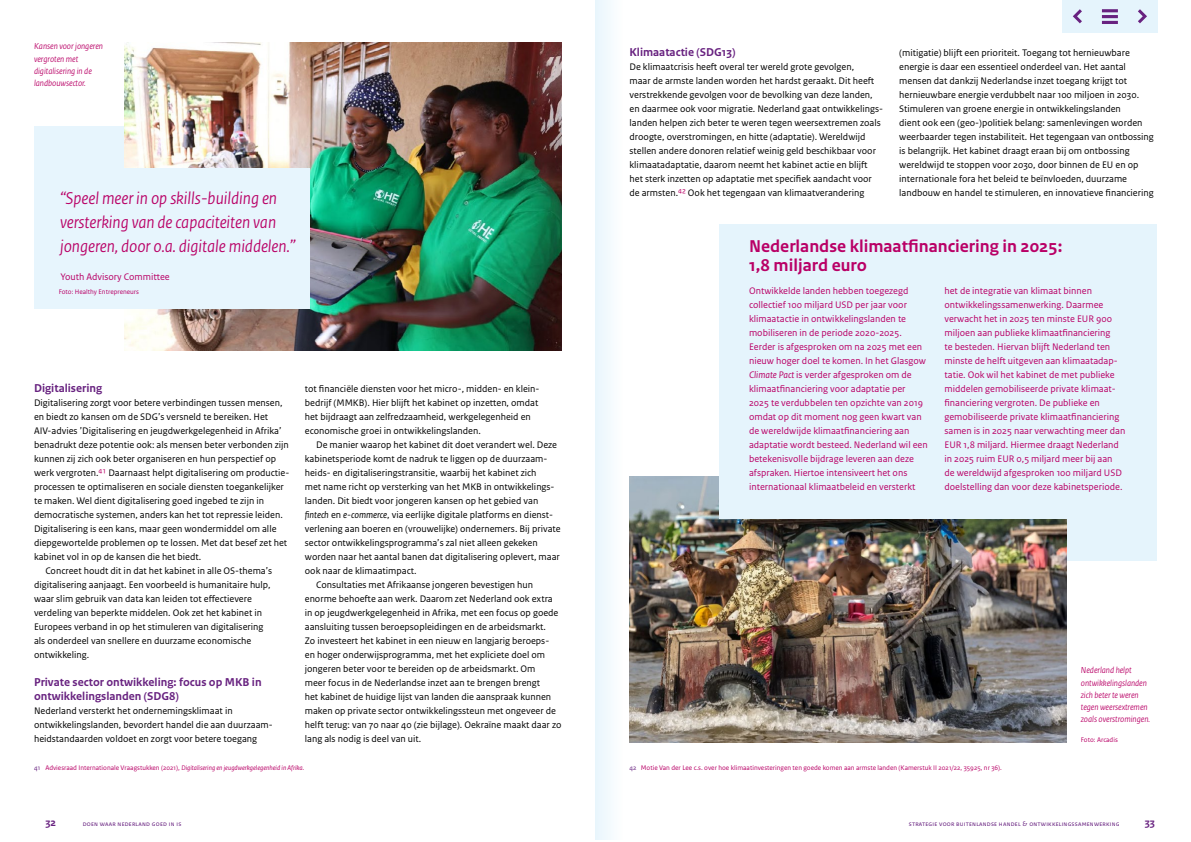
<style>
.page{position:relative;width:1191px;height:842px;background:#fff}
.page>*{position:absolute;margin:0;border:0;box-sizing:border-box;transform-origin:0 0}
.p_Quote{font:italic 18px/24px "Rijksoverheid Sans Heading";color:#b90066}
.H5_titel_kadertekst{font:700 18px/19px "Rijksoverheid Sans Text";color:#b90066}
.t1{font:700 12px/14px "Rijksoverheid Sans Text";color:#682280}
.t2{font:700 11px "Rijksoverheid Sans Text";color:#682280}
.p_zonder_inspring{font:10px/14px "Rijksoverheid Sans Text";color:#000}
.p_kadertekst{font:10px/14px "Rijksoverheid Sans Text";color:#b90066}
.p_figuur_bijschrift{font:italic 9.1px/12.2px "Rijksoverheid Sans Heading";color:#b90066}
.Voetnoten{font:7px "Rijksoverheid Sans Text";color:#b90066}
.Voetnoten-2{font:italic 7px "Rijksoverheid Sans Text";color:#b90066}
.t3{font:7px "Rijksoverheid Sans Text";letter-spacing:.03em;color:#682280}
.Bron{font:7px "Rijksoverheid Sans Text";color:#b90066}
.s1{color:#b90066}
.s2{font-style:italic}
.s3{font-style:normal;color:#682280}
.s4{font-style:normal}
.s5{color:#682280}
</style>
<div class="page">
<div style="left:720px;top:253px;width:437px;height:308px;background:#e5f4fc"></div>
<img style="left:650px;top:477px;width:416px;height:265px">
<div style="left:34px;top:126px;width:271px;height:115px;background:#e7f5fd"></div>
<img style="left:124px;top:43px;width:437px;height:307px">
<div style="left:34px;top:168px;width:275px;height:140px;background:#e7f5fd"></div>
<div style="left:720px;top:224px;width:437px;height:295px;background:#e5f4fc"></div>
<div style="left:1125px;top:0;width:32px;height:33px;background:#e5f4fc"></div>
<svg style="left:1138px;top:9px;width:9px;height:15px"></svg>
<div style="left:1062px;top:0;width:32px;height:33px;background:#e5f4fc"></div>
<svg style="left:1073px;top:9px;width:9px;height:15px"></svg>
<div style="left:1094px;top:0;width:31px;height:33px;background:#e5f4fc"></div>
<svg style="left:1102px;top:9px;width:15px;height:15px"></svg>
<svg style="left:595px;top:0;width:55px;height:840px"></svg>
<p class="p_figuur_bijschrift" style="left:34px;top:40px;width:70px">Kansen voor jongeren vergroten met digitalisering in de landbouwsector.</p>
<p class="p_Quote" style="left:60px;top:186px;width:237px">“Speel meer in op skills-building en versterking van de capaciteiten van jongeren, door o.a. digitale middelen.”</p>
<p class="p_kadertekst" style="left:60px;top:270px;width:111px">Youth Advisory Committee</p>
<p class="Voetnoten" style="left:59px;top:288px;width:82px">Foto: Healthy Entrepreneurs</p>
<h3 class="t1" style="left:34px;top:381px;width:70px">Digitalisering</h3>
<p class="p_zonder_inspring" style="left:34px;top:396px;width:257px">Digitalisering zorgt voor betere verbindingen tussen mensen, en biedt zo kansen om de SDG’s versneld te bereiken. Het AIV-advies ’Digitalisering en jeugdwerkgelegenheid in Afrika’ benadrukt deze potentie ook: als mensen beter verbonden zijn kunnen zij zich ook beter organiseren en hun perspectief op werk vergroten.<span class="s1">41</span> Daarnaast helpt digitalisering om productie&shy;processen te optimaliseren en sociale diensten toegankelijker te maken. Wel dient digitalisering goed ingebed te zijn in democratische systemen, anders kan het tot repressie leiden.<br>Digitalisering is een kans, maar geen wondermiddel om alle diepgewortelde problemen op te lossen. Met dat besef zet het kabinet vol in op de kansen die het biedt.</p>
<p class="p_zonder_inspring" style="left:34px;top:564px;width:240px;text-indent:11px">Concreet houdt dit in dat het kabinet in alle OS-thema’s digitalisering aanjaagt. Een voorbeeld is humanitaire hulp, waar slim gebruik van data kan leiden tot effectievere verdeling van beperkte middelen. Ook zet het kabinet in Europees verband in op het stimuleren van digitalisering als onderdeel van snellere en duurzame economische ontwikkeling.</p>
<h4 class="t1" style="left:34px;top:675px;width:229px">Private sector ontwikkeling: focus op MKB in ontwikkelingslanden (SDG8)</h4>
<p class="p_zonder_inspring" style="left:34px;top:704px;width:240px">Nederland versterkt het ondernemingsklimaat in ontwikkelingslanden, bevordert handel die aan duurzaam&shy;heidstandaarden voldoet en zorgt voor betere toegang</p>
<p class="p_zonder_inspring" style="left:305px;top:382px;width:235px">tot financiële diensten voor het micro-, midden- en klein&shy;bedrijf (MMKB). Hier blijft het kabinet op inzetten, omdat het bijdraagt aan zelfredzaamheid, werkgelegenheid en economische groei in ontwikkelingslanden.</p>
<p class="p_zonder_inspring" style="left:305px;top:438px;width:257px;text-indent:11px">De manier waarop het kabinet dit doet verandert wel. Deze kabinetsperiode komt de nadruk te liggen op de duurzaam&shy;heids- en digitaliseringstransitie, waarbij het kabinet zich<br>met name richt op versterking van het MKB in ontwikkelings&shy;landen. Dit biedt voor jongeren kansen op het gebied van <span class="s2">fintech</span> en <span class="s2">e-commerce</span>, via eerlijke digitale platforms en dienst&shy;verlening aan boeren en (vrouwelijke) ondernemers. Bij private sector ontwikkelingsprogramma’s zal niet alleen gekeken worden naar het aantal banen dat digitalisering oplevert, maar ook naar de klimaatimpact.</p>
<p class="p_zonder_inspring" style="left:305px;top:578px;width:258px;text-indent:11px">Consultaties met Afrikaanse jongeren bevestigen hun enorme behoefte aan werk. Daarom zet Nederland ook extra in op jeugdwerkgelegenheid in Afrika, met een focus op goede aansluiting tussen beroepsopleidingen en de arbeidsmarkt.<br>Zo investeert het kabinet in een nieuw en langjarig beroeps&shy;en hoger onderwijsprogramma, met het expliciete doel om jongeren beter voor te bereiden op de arbeidsmarkt. Om<br>meer focus in de Nederlandse inzet aan te brengen brengt<br>het kabinet de huidige lijst van landen die aanspraak kunnen maken op private sector ontwikkelingssteun met ongeveer de helft terug: van 70 naar 40 (zie bijlage). Oekraïne maakt daar zo lang als nodig is deel van uit.</p>
<h4 class="t1" style="left:629px;top:45px;width:107px">Klimaatactie (SDG13)</h4>
<p class="p_zonder_inspring" style="left:629px;top:60px;width:255px">De klimaatcrisis heeft overal ter wereld grote gevolgen,<br>maar de armste landen worden het hardst geraakt. Dit heeft verstrekkende gevolgen voor de bevolking van deze landen, en daarmee ook voor migratie. Nederland gaat ontwikkelings&shy;landen helpen zich beter te weren tegen weersextremen zoals droogte, overstromingen, en hitte (adaptatie). Wereldwijd stellen andere donoren relatief weinig geld beschikbaar voor klimaatadaptatie, daarom neemt het kabinet actie en blijft het sterk inzetten op adaptatie met specifiek aandacht voor de armsten.<span class="s1">42</span> Ook het tegengaan van klimaatverandering</p>
<p class="p_zonder_inspring" style="left:899px;top:46px;width:256px">(mitigatie) blijft een prioriteit. Toegang tot hernieuwbare energie is daar een essentieel onderdeel van. Het aantal mensen dat dankzij Nederlandse inzet toegang krijgt tot hernieuwbare energie verdubbelt naar 100 miljoen in 2030.<br>Stimuleren van groene energie in ontwikkelingslanden<br>dient ook een (geo-)politiek belang: samenlevingen worden weerbaarder tegen instabiliteit. Het tegengaan van ontbossing is belangrijk. Het kabinet draagt eraan bij om ontbossing wereldwijd te stoppen voor 2030, door binnen de EU en op internationale fora het beleid te beïnvloeden, duurzame landbouw en handel te stimuleren, en innovatieve financiering</p>
<p class="H5_titel_kadertekst" style="left:749px;top:237px;width:315px">Nederlandse klimaatfinanciering in 2025:<br>1,8 miljard euro</p>
<p class="p_kadertekst" style="left:749px;top:284px;width:180px">Ontwikkelde landen hebben toegezegd collectief 100 miljard USD per jaar voor klimaatactie in ontwikkelingslanden te mobiliseren in de periode 2020-2025.<br>Eerder is afgesproken om na 2025 met een nieuw hoger doel te komen. In het Glasgow <span class="s2">Climate Pact</span> is verder afgesproken om de klimaatfinanciering voor adaptatie per 2025 te verdubbelen ten opzichte van 2019 omdat op dit moment nog geen kwart van de wereldwijde klimaatfinanciering aan adaptatie wordt besteed. Nederland wil een betekenisvolle bijdrage leveren aan deze afspraken. Hiertoe intensiveert het ons internationaal klimaatbeleid en versterkt</p>
<p class="p_kadertekst" style="left:944px;top:284px;width:182px">het de integratie van klimaat binnen ontwikkelingssamenwerking. Daarmee verwacht het in 2025 ten minste EUR 900 miljoen aan publieke klimaatfinanciering<br>te besteden. Hiervan blijft Nederland ten minste de helft uitgeven aan klimaatadap&shy;tatie. Ook wil het kabinet de met publieke middelen gemobiliseerde private klimaat&shy;financiering vergroten. De publieke en gemobiliseerde private klimaatfinanciering samen is in 2025 naar verwachting meer dan EUR 1,8 miljard. Hiermee draagt Nederland in 2025 ruim EUR 0,5 miljard meer bij aan<br>de wereldwijd afgesproken 100 miljard USD doelstelling dan voor deze kabinetsperiode.</p>
<p class="p_figuur_bijschrift" style="left:1080px;top:664px;width:71px">Nederland helpt ontwikkelingslanden zich beter te weren tegen weersextremen zoals overstromingen.</p>
<p class="Bron" style="left:1080px;top:736px;width:38px">Foto: Arcadis</p>
<p class="Voetnoten-2" style="left:34px;top:764px;width:272px"><span class="s3">41</span> <span class="s4">Adviesraad Internationale Vraagstukken (2021),</span> Digitalisering en jeugdwerkgelegenheid in Afrika.</p>
<p class="Voetnoten" style="left:629px;top:764px;width:374px"><span class="s5">42</span> Motie Van der Lee c.s. over hoe klimaatinvesteringen ten goede komen aan armste landen (Kamerstuk II 2021/22, 35925, nr 36).</p>
<p class="t2" style="left:45px;top:816px;width:12px">32</p>
<p class="t3" style="left:83px;top:820px;width:100px">doen waar nederland goed in is</p>
<p class="t3" style="left:908px;top:820px;width:212px">strategie voor buitenlandse handel &amp; ontwikkelingssamenwerking</p>
<p class="t2" style="left:1144px;top:816px;width:12px">33</p>
</div>
